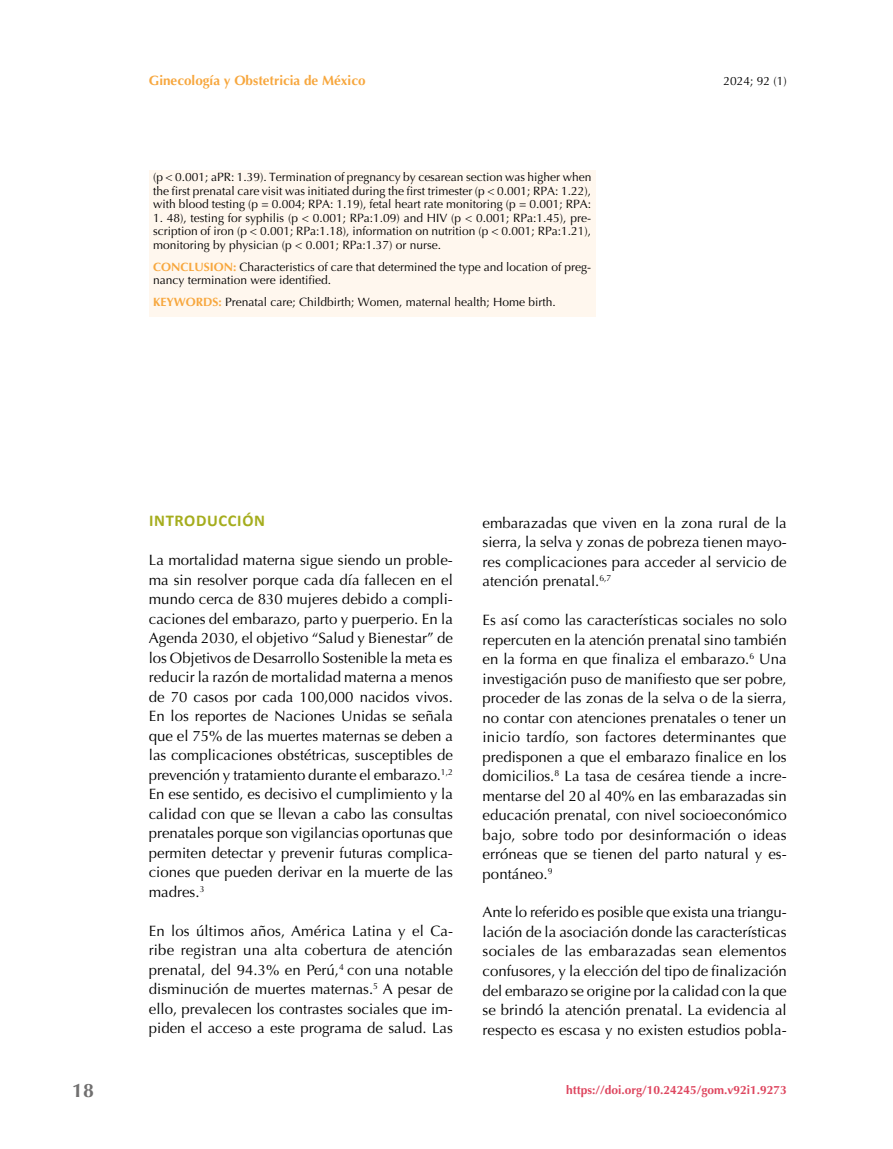
<style>
.page{position:relative;width:893px;height:1149px;background:#fff}
.page>*{position:absolute;margin:0;border:0;box-sizing:border-box;transform-origin:0 0}
.t1{font:700 19.5px "Optima";color:#706f6f}
.t2{font:700 16.5px "Calibri";letter-spacing:.04em;color:#a5ad1d}
.t3{font:15px/19.5px "Optima";color:#000;text-align:justify}
.t4{font:700 13.5px "Optima";color:#f7a73e}
.t5{font:12px/13.5px "Optima";color:#000;text-align:justify}
.t6{font:700 12px "Optima";color:#de465f}
.s1{font-weight:700;color:#f7a73e}
</style>
<div class="page">
<div style="left:149px;top:170px;width:446px;height:147px;background:#fff7ee"></div>
<p class="t4" style="left:149px;top:73px;width:218px">Ginecología y Obstetricia de México</p>
<p class="t5" style="left:153px;top:170px;width:440px">(p &lt; 0.001; aPR: 1.39). Termination of pregnancy by cesarean section was higher when the first prenatal care visit was initiated during the first trimester (p &lt; 0.001; RPA: 1.22), with blood testing (p = 0.004; RPA: 1.19), fetal heart rate monitoring (p = 0.001; RPA:</p>
<p class="t5" style="left:153px;top:211px;width:439px">1. 48), testing for syphilis (p &lt; 0.001; RPa:1.09) and HIV (p &lt; 0.001; RPa:1.45), pre&shy;scription of iron (p &lt; 0.001; RPa:1.18), information on nutrition (p &lt; 0.001; RPa:1.21), monitoring by physician (p &lt; 0.001; RPa:1.37) or nurse.</p>
<p class="t5" style="left:153px;top:260px;width:439px"><span class="s1">CONCLUSION:</span> Characteristics of care that determined the type and location of preg&shy;nancy termination were identified.</p>
<p class="t5" style="left:153px;top:295px;width:404px"><span class="s1">KEYWORDS:</span> Prenatal care; Childbirth; Women, maternal health; Home birth.</p>
<p class="t5" style="left:723px;top:74px;width:65px">2024; 92 (1)</p>
<h1 class="t1" style="left:72px;top:1079px;width:23px">18</h1>
<p class="t2" style="left:149px;top:510px;width:117px">INTRODUCCIÓN</p>
<p class="t3" style="left:149px;top:550px;width:306px">La mortalidad materna sigue siendo un proble&shy;ma sin resolver porque cada día fallecen en el mundo cerca de 830 mujeres debido a compli&shy;caciones del embarazo, parto y puerperio. En la Agenda 2030, el objetivo “Salud y Bienestar” de los Objetivos de Desarrollo Sostenible la meta es reducir la razón de mortalidad materna a menos de 70 casos por cada 100,000 nacidos vivos.<br>En los reportes de Naciones Unidas se señala que el 75% de las muertes maternas se deben a las complicaciones obstétricas, susceptibles de prevención y tratamiento durante el embarazo.<sup>1,2<br></sup>En ese sentido, es decisivo el cumplimiento y la calidad con que se llevan a cabo las consultas prenatales porque son vigilancias oportunas que permiten detectar y prevenir futuras complica&shy;ciones que pueden derivar en la muerte de las madres.<sup>3</sup></p>
<p class="t3" style="left:149px;top:920px;width:306px">En los últimos años, América Latina y el Ca&shy;ribe registran una alta cobertura de atención prenatal, del 94.3% en Perú,<sup>4</sup> con una notable disminución de muertes maternas.<sup>5</sup> A pesar de ello, prevalecen los contrastes sociales que im&shy;piden el acceso a este programa de salud. Las</p>
<p class="t3" style="left:483px;top:513px;width:306px">embarazadas que viven en la zona rural de la sierra, la selva y zonas de pobreza tienen mayo&shy;res complicaciones para acceder al servicio de atención prenatal.<sup>6,7</sup></p>
<p class="t3" style="left:483px;top:610px;width:306px">Es así como las características sociales no solo repercuten en la atención prenatal sino también en la forma en que finaliza el embarazo.<sup>6</sup> Una investigación puso de manifiesto que ser pobre, proceder de las zonas de la selva o de la sierra, no contar con atenciones prenatales o tener un inicio tardío, son factores determinantes que predisponen a que el embarazo finalice en los domicilios.<sup>8</sup> La tasa de cesárea tiende a incre&shy;mentarse del 20 al 40% en las embarazadas sin educación prenatal, con nivel socioeconómico bajo, sobre todo por desinformación o ideas erróneas que se tienen del parto natural y es&shy;pontáneo.<sup>9</sup></p>
<p class="t3" style="left:483px;top:902px;width:306px">Ante lo referido es posible que exista una triangu&shy;lación de la asociación donde las características sociales de las embarazadas sean elementos confusores, y la elección del tipo de finalización del embarazo se origine por la calidad con la que se brindó la atención prenatal. La evidencia al respecto es escasa y no existen estudios pobla-</p>
<p class="t6" style="left:566px;top:1082px;width:222px">https://doi.org/10.24245/gom.v92i1.9273</p>
</div>
